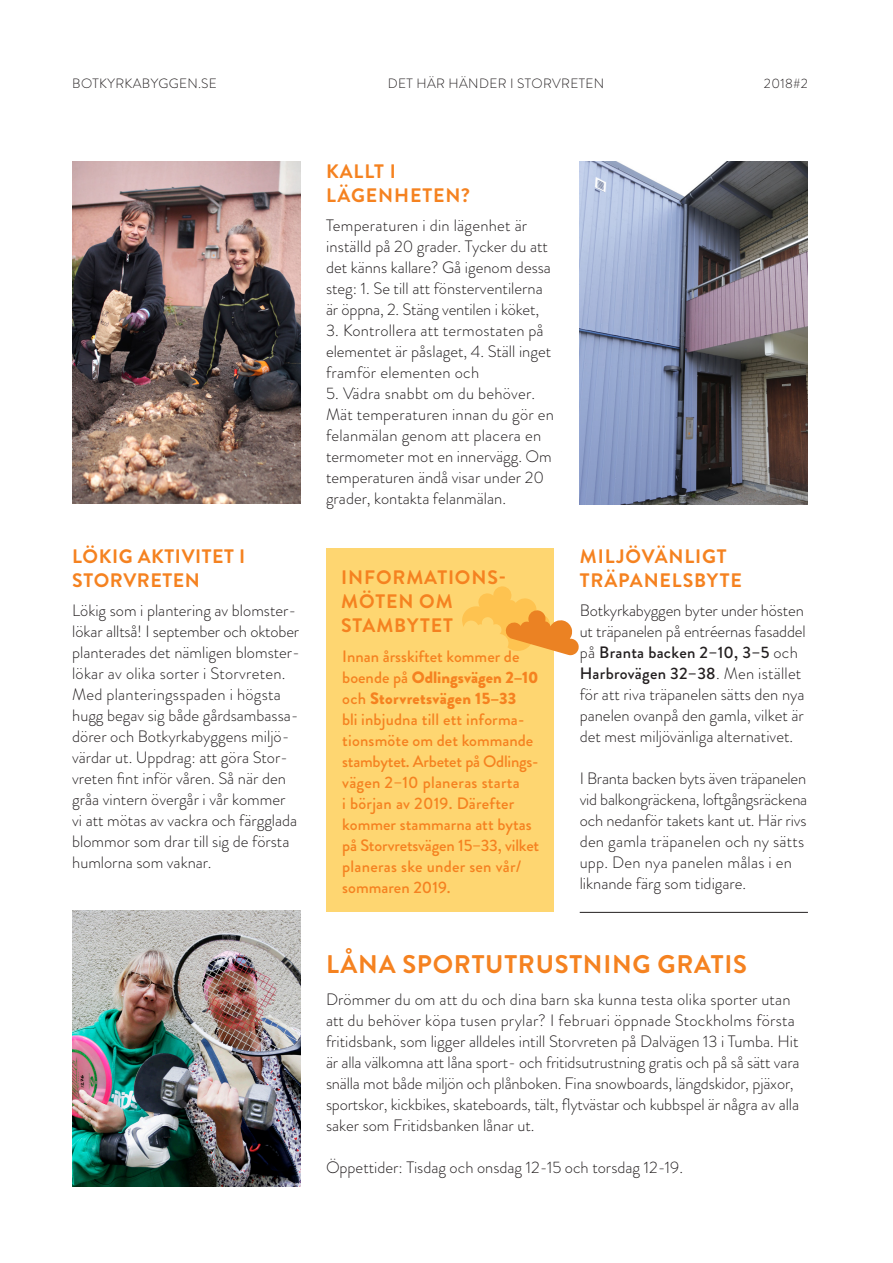
<style>
.page{position:relative;width:893px;height:1263px;background:#fff}
.page>*{position:absolute;margin:0;border:0;box-sizing:border-box;transform-origin:0 0}
.Större_rubrik{font:700 25.5px "Brandon Grotesque";letter-spacing:.03em;color:#f58220}
.Rubrik{font:700 19.5px/24px "Brandon Grotesque";letter-spacing:.045em;color:#f58220}
.Normal__Web{font:300 16.5px/21px "Brandon Grotesque";color:#231f20}
.t1{font:500 16.5px/21px "Brandon Grotesque";color:#f58220}
.t2{font:300 13.5px "Brandon Grotesque";letter-spacing:.025em;color:#231f20}
.s1{font-weight:900}
.s2{font-weight:500}
</style>
<div class="page">
<img style="left:72px;top:162px;width:228px;height:342px">
<div style="left:327px;top:548px;width:227px;height:364px;background:#fed671"></div>
<hr style="left:580px;top:912px;width:228px;height:1px;background:#231f20">
<img style="left:580px;top:162px;width:228px;height:342px">
<svg style="left:462px;top:586px;width:117px;height:69px"></svg>
<img style="left:72px;top:910px;width:228px;height:276px">
<p class="t2" style="left:72px;top:74px;width:146px">BOTKYRKABYGGEN.SE</p>
<p class="t2" style="left:388px;top:74px;width:218px">DET HÄR HÄNDER I STORVRETEN</p>
<p class="t2" style="left:764px;top:74px;width:45px">2018#2</p>
<p class="Rubrik" style="left:326px;top:160px;width:145px">KALLT I<br>LÄGENHETEN?</p>
<p class="Rubrik" style="left:72px;top:544px;width:174px">LÖKIG AKTIVITET I<br>STORVRETEN</p>
<p class="Normal__Web" style="left:72px;top:600px;width:229px">Lökig som i plantering av blomster&shy;lökar alltså! I september och oktober planterades det nämligen blomster&shy;lökar av olika sorter i Storvreten.<br>Med planteringsspaden i högsta hugg begav sig både gårdsambassa&shy;dörer och Botkyrkabyggens miljö&shy;värdar ut. Uppdrag: att göra Stor&shy;vreten fint inför våren. Så när den gråa vintern övergår i vår kommer<br>vi att mötas av vackra och färgglada blommor som drar till sig de första humlorna som vaknar.</p>
<p class="Normal__Web" style="left:326px;top:215px;width:226px">Temperaturen i din lägenhet är inställd på 20 grader. Tycker du att det känns kallare? Gå igenom dessa steg: 1. Se till att fönsterventilerna är öppna, 2. Stäng ventilen i köket,</p>
<p class="Normal__Web" style="left:326px;top:320px;width:227px">3. Kontrollera att termostaten på elementet är påslaget, 4. Ställ inget framför elementen och</p>
<p class="Normal__Web" style="left:326px;top:383px;width:230px">5. Vädra snabbt om du behöver.<br>Mät temperaturen innan du gör en felanmälan genom att placera en termometer mot en innervägg. Om temperaturen ändå visar under 20 grader, kontakta felanmälan.</p>
<p class="Rubrik" style="left:341px;top:566px;width:166px">INFORMATIONS-<br>MÖTEN OM<br>STAMBYTET</p>
<p class="t1" style="left:342px;top:646px;width:199px">Innan årsskiftet kommer de boende på <span class="s1">Odlingsvägen 2–10 </span>och <span class="s1">Storvretsvägen 15–33<br></span>bli inbjudna till ett informa&shy;tionsmöte om det kommande stambytet. Arbetet på Odlings&shy;vägen 2–10 planeras starta<br>i början av 2019. Därefter kommer stammarna att bytas på Storvretsvägen 15–33, vilket planeras ske under sen vår/ sommaren 2019.</p>
<p class="Rubrik" style="left:580px;top:544px;width:164px">MILJÖVÄNLIGT<br>TRÄPANELSBYTE</p>
<p class="Normal__Web" style="left:580px;top:600px;width:227px">Botkyrkabyggen byter under hösten ut träpanelen på entréernas fasaddel på <span class="s2">Branta backen 2–10, 3–5</span> och <span class="s2">Harbrovägen 32–38</span>. Men istället för att riva träpanelen sätts den nya panelen ovanpå den gamla, vilket är det mest miljövänliga alternativet.</p>
<p class="Normal__Web" style="left:580px;top:768px;width:229px">I Branta backen byts även träpanelen vid balkongräckena, loftgångsräckena och nedanför takets kant ut. Här rivs den gamla träpanelen och ny sätts upp. Den nya panelen målas i en liknande färg som tidigare.</p>
<p class="Större_rubrik" style="left:326px;top:946px;width:422px">LÅNA SPORTUTRUSTNING GRATIS</p>
<p class="Normal__Web" style="left:326px;top:989px;width:475px">Drömmer du om att du och dina barn ska kunna testa olika sporter utan att du behöver köpa tusen prylar? I februari öppnade Stockholms första fritidsbank, som ligger alldeles intill Storvreten på Dalvägen 13 i Tumba. Hit är alla välkomna att låna sport- och fritidsutrustning gratis och på så sätt vara snälla mot både miljön och plånboken. Fina snowboards, längdskidor, pjäxor, sportskor, kickbikes, skateboards, tält, flytvästar och kubbspel är några av alla saker som Fritidsbanken lånar ut.</p>
<p class="Normal__Web" style="left:326px;top:1157px;width:359px">Öppettider: Tisdag och onsdag 12-15 och torsdag 12-19.</p>
</div>
